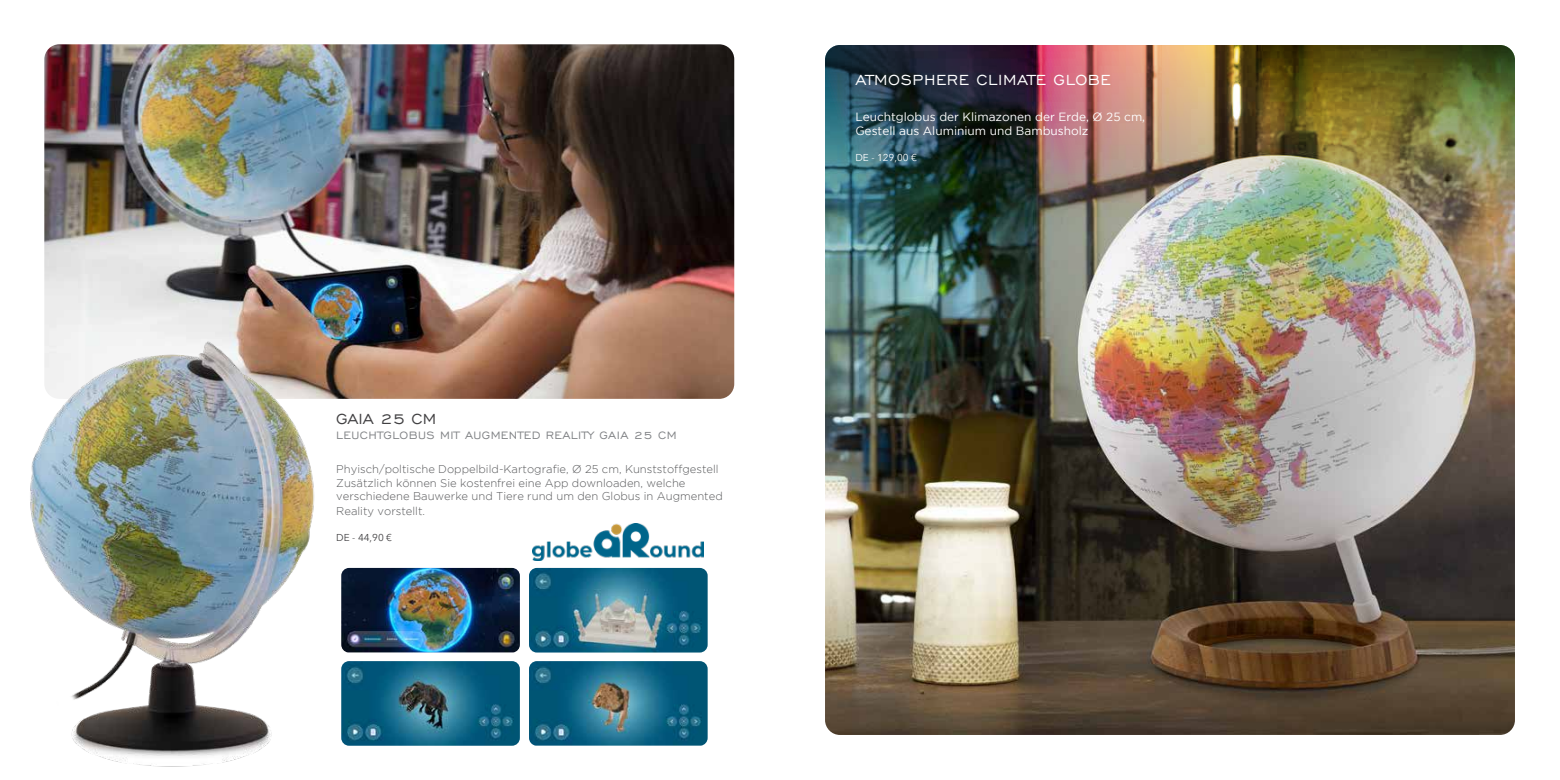
<style>
.page{position:relative;width:1560px;height:780px;background:#fff}
.page>*{position:absolute;margin:0;border:0;box-sizing:border-box;transform-origin:0 0}
.t1{font:18.75px "Engravers Gothic BT";letter-spacing:.03em;color:#fff}
.t2{font:18.75px "Engravers Gothic BT";color:#414042}
.t3{font:13.75px "Engravers Gothic BT";letter-spacing:.03em;color:#808285}
.t4{font:11.88px/14.2px "Gotham";color:#fff}
.t5{font:300 11.25px/13.8px "Gotham";color:#58595b}
.t6{font:10px "Avenir Next";color:#fff}
.t7{font:10px "Avenir Next";color:#414042}
</style>
<div class="page">
<img style="left:44px;top:44px;width:690px;height:355px">
<img style="left:30px;top:302px;width:323px;height:465px">
<img style="left:825px;top:45px;width:689px;height:690px">
<img style="left:825px;top:45px;width:689px;height:224px;border-radius:15px">
<img style="left:529px;top:568px;width:178px;height:84px">
<img style="left:529px;top:661px;width:178px;height:84px">
<img style="left:341px;top:568px;width:179px;height:84px">
<img style="left:341px;top:661px;width:179px;height:84px">
<img style="left:532px;top:523px;width:172px;height:37px">
<h1 class="t2" style="left:336px;top:408px;width:101px">GAIA 25 CM</h1>
<p class="t3" style="left:336px;top:427px;width:342px">LEUCHTGLOBUS MIT AUGMENTED REALITY GAIA 25 CM</p>
<p class="t5" style="left:336px;top:462px;width:388px">Phyisch/poltische Doppelbild-Kartografie, Ø 25 cm, Kunststoffgestell Zusätzlich können Sie kostenfrei eine App downloaden, welche verschiedene Bauwerke und Tiere rund um den Globus in Augmented Reality vorstellt.</p>
<p class="t7" style="left:336px;top:529px;width:57px">DE - 44,90 €</p>
<h1 class="t1" style="left:855px;top:70px;width:257px">ATMOSPHERE CLIMATE GLOBE</h1>
<p class="t4" style="left:855px;top:109px;width:291px">Leuchtglobus der Klimazonen der Erde, Ø 25 cm,<br>Gestell aus Aluminium und Bambusholz</p>
<p class="t6" style="left:855px;top:149px;width:63px">DE - 129,00 €</p>
</div>
